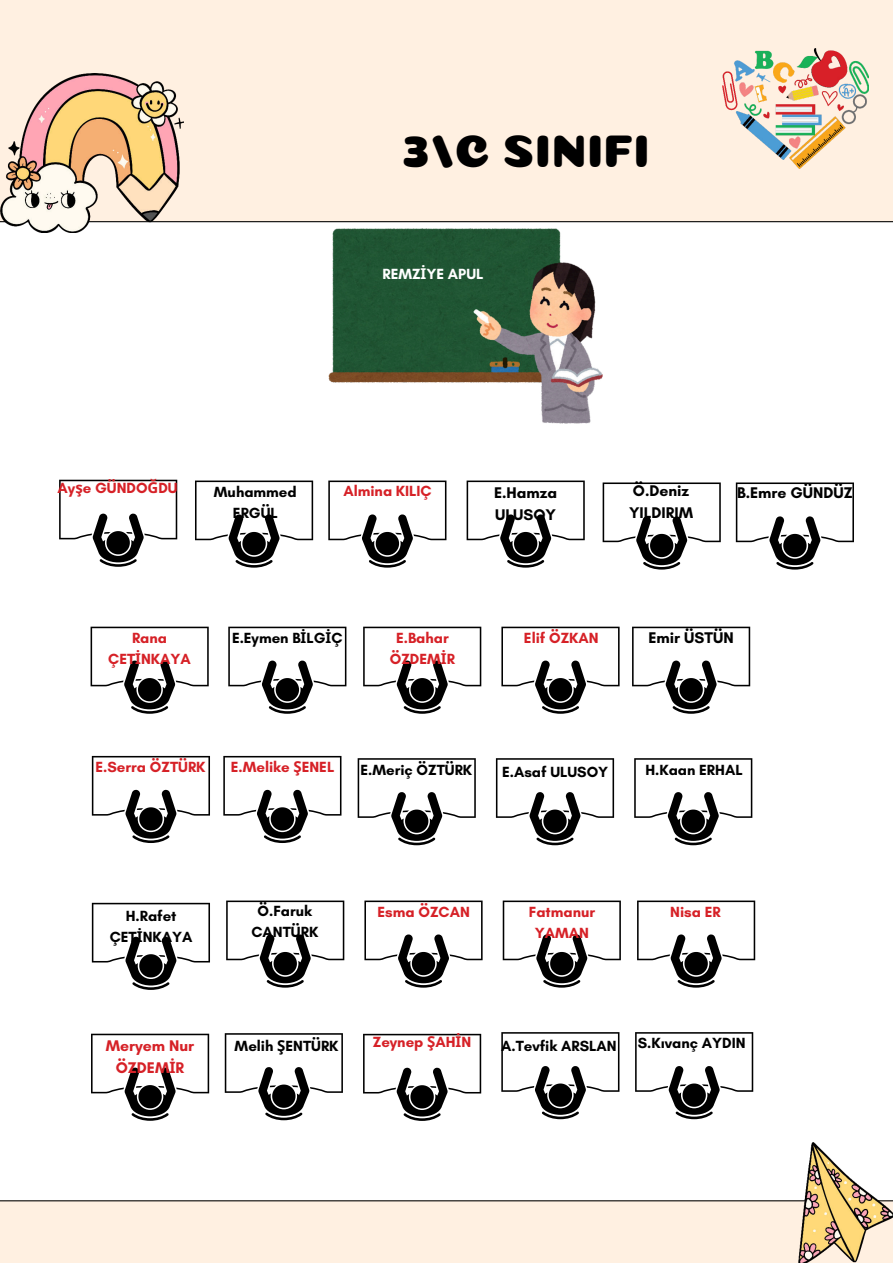
<style>
.page{position:relative;width:893px;height:1263px;background:#fff}
.page>*{position:absolute;margin:0;border:0;box-sizing:border-box;transform-origin:0 0}
.t1{font:45.9px "Coiny";color:#000}
.t2{font:700 15.75px/21.9px "Glacial Indifference";color:#000}
.t3{font:700 15.75px/21.9px "Glacial Indifference";color:#d62127;text-align:center}
.t4{font:700 15px/20.9px "Glacial Indifference";color:#000;text-align:center}
.t5{font:700 15px/20.9px "Glacial Indifference";color:#d62127;text-align:center}
.t6{font:700 15px "Glacial Indifference";color:#fff}
.s1{font-family:"Noto Sans"}
</style>
<div class="page">
<svg style="left:195px;top:480px;width:118px;height:88px"></svg>
<svg style="left:328px;top:480px;width:118px;height:88px"></svg>
<svg style="left:466px;top:480px;width:119px;height:88px"></svg>
<svg style="left:228px;top:627px;width:118px;height:87px"></svg>
<svg style="left:363px;top:627px;width:118px;height:87px"></svg>
<svg style="left:501px;top:627px;width:118px;height:87px"></svg>
<svg style="left:358px;top:758px;width:118px;height:87px"></svg>
<svg style="left:496px;top:758px;width:118px;height:87px"></svg>
<svg style="left:634px;top:758px;width:118px;height:87px"></svg>
<svg style="left:226px;top:900px;width:118px;height:88px"></svg>
<svg style="left:364px;top:900px;width:118px;height:88px"></svg>
<svg style="left:503px;top:900px;width:118px;height:88px"></svg>
<div style="left:0;top:0;width:893px;height:222px;background:#fff0e1"></div>
<img style="left:0;top:73px;width:183px;height:160px">
<div style="left:0;top:1200px;width:798px;height:63px;background:#fff0e1"></div>
<img style="left:798px;top:1142px;width:95px;height:121px">
<img style="left:722px;top:48px;width:146px;height:120px">
<svg style="left:59px;top:480px;width:118px;height:87px"></svg>
<svg style="left:91px;top:627px;width:118px;height:87px"></svg>
<svg style="left:223px;top:756px;width:118px;height:87px"></svg>
<svg style="left:92px;top:903px;width:118px;height:87px"></svg>
<svg style="left:91px;top:1034px;width:118px;height:87px"></svg>
<svg style="left:602px;top:482px;width:119px;height:88px"></svg>
<svg style="left:501px;top:1032px;width:118px;height:87px"></svg>
<svg style="left:363px;top:1034px;width:118px;height:87px"></svg>
<svg style="left:225px;top:1033px;width:118px;height:87px"></svg>
<img style="left:328px;top:229px;width:274px;height:195px">
<svg style="left:632px;top:627px;width:118px;height:87px"></svg>
<svg style="left:92px;top:756px;width:118px;height:87px"></svg>
<svg style="left:637px;top:900px;width:118px;height:88px"></svg>
<svg style="left:635px;top:1032px;width:118px;height:87px"></svg>
<svg style="left:736px;top:482px;width:118px;height:88px"></svg>
<h1 class="t1" style="left:402px;top:124px;width:249px">3/C SINIFI</h1>
<p class="t6" style="left:382px;top:265px;width:102px">REMZ<span class="s1">İ</span>YE APUL</p>
<p class="t5" style="left:58px;top:478px;width:122px">Ay<span class="s1">ş</span>e GÜNDO<span class="s1">Ğ</span>DU</p>
<p class="t4" style="left:214px;top:481px;width:84px">Muhammed<br>ERGÜL</p>
<p class="t5" style="left:343px;top:480px;width:90px">Almina KILIÇ</p>
<p class="t2" style="left:494px;top:481px;width:65px">E.Hamza<br>ULUSOY</p>
<p class="t2" style="left:629px;top:480px;width:66px">Ö.Deniz<br>YILDIRIM</p>
<p class="t2" style="left:737px;top:482px;width:117px">B.Emre GÜNDÜZ</p>
<p class="t5" style="left:108px;top:627px;width:84px">Rana<br>ÇET<span class="s1">İ</span>NKAYA</p>
<p class="t4" style="left:232px;top:627px;width:112px">E.Eymen B<span class="s1">İ</span>LG<span class="s1">İ</span>Ç</p>
<p class="t5" style="left:390px;top:627px;width:67px">E.Bahar<br>ÖZDEM<span class="s1">İ</span>R</p>
<p class="t5" style="left:524px;top:627px;width:76px">Elif ÖZKAN</p>
<p class="t2" style="left:648px;top:627px;width:87px">Emir ÜSTÜN</p>
<p class="t5" style="left:96px;top:756px;width:111px">E.Serra ÖZTÜRK</p>
<p class="t5" style="left:231px;top:756px;width:105px">E.Melike <span class="s1">Ş</span>ENEL</p>
<p class="t4" style="left:360px;top:759px;width:113px">E.Meriç ÖZTÜRK</p>
<p class="t4" style="left:502px;top:761px;width:108px">E.Asaf ULUSOY</p>
<p class="t4" style="left:645px;top:759px;width:99px">H.Kaan ERHAL</p>
<p class="t4" style="left:110px;top:905px;width:84px">H.Rafet<br>ÇET<span class="s1">İ</span>NKAYA</p>
<p class="t3" style="left:106px;top:1034px;width:90px">Meryem Nur<br>ÖZDEM<span class="s1">İ</span>R</p>
<p class="t4" style="left:251px;top:901px;width:68px">Ö.Faruk<br>CANTÜRK</p>
<p class="t5" style="left:377px;top:901px;width:94px">Esma ÖZCAN</p>
<p class="t5" style="left:529px;top:901px;width:68px">Fatmanur<br>YAMAN</p>
<p class="t5" style="left:670px;top:901px;width:52px">Nisa ER</p>
<p class="t4" style="left:235px;top:1035px;width:105px">Melih <span class="s1">Ş</span>ENTÜRK</p>
<p class="t5" style="left:373px;top:1032px;width:100px">Zeynep <span class="s1">Ş</span>AH<span class="s1">İ</span>N</p>
<p class="t4" style="left:501px;top:1035px;width:117px">A.Tevfik ARSLAN</p>
<p class="t4" style="left:638px;top:1032px;width:109px">S.Kıvanç AYDIN</p>
</div>
